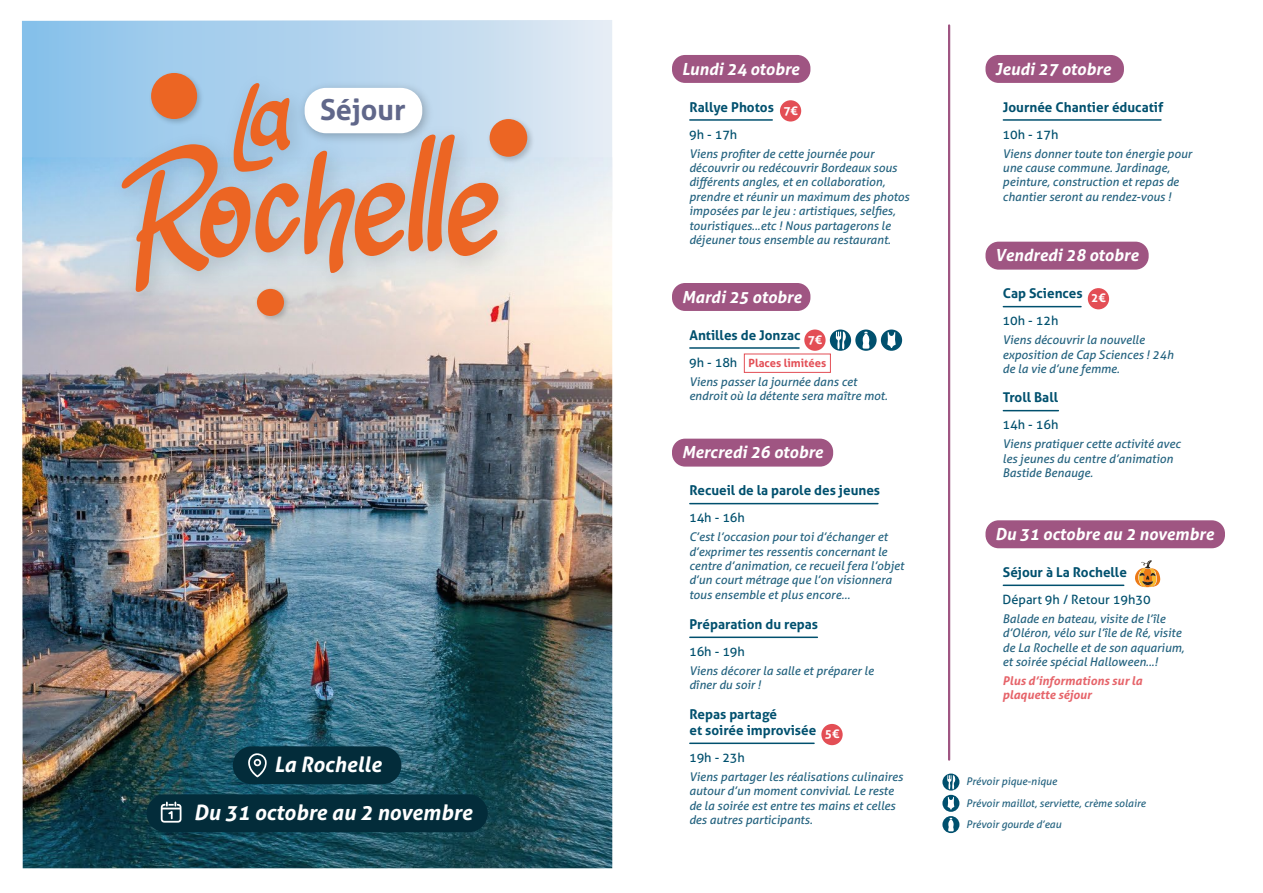
<style>
.page{position:relative;width:1263px;height:893px;background:#fff}
.page>*{position:absolute;margin:0;border:0;box-sizing:border-box;transform-origin:0 0}
.t1{font:137.85px "Sketchies";color:#ec6523}
.t2{font:103.35px "Sketchies";color:#ec6523}
.t3{font:700 29.1px "Aller";color:#60678a}
.t4{font:italic 700 21.15px "Aller";color:#fff}
.t5{font:italic 700 16.65px "Aller";color:#fff}
.t6{font:700 13.5px/16.2px "Aller";color:#00506e}
.t7{font:12.75px "Aller";color:#00506e}
.t8{font:italic 12px/14.4px "Aller";color:#23627f}
.t9{font:italic 700 12px/14.4px "Aller";color:#e6646a}
.t10{font:700 12px "Aller";color:#fff}
.t11{font:700 11.25px "Aller";color:#e34e55}
.t12{font:italic 10.5px/21.3px "Aller";color:#23627f}
</style>
<div class="page">
<hr style="left:948px;top:25px;width:2px;height:735px;background:#9f5582">
<svg style="left:942px;top:773px;width:17px;height:17px"></svg>
<svg style="left:947px;top:775px;width:8px;height:14px"></svg>
<svg style="left:942px;top:795px;width:17px;height:17px"></svg>
<svg style="left:947px;top:797px;width:7px;height:13px"></svg>
<svg style="left:942px;top:816px;width:17px;height:17px"></svg>
<svg style="left:948px;top:818px;width:6px;height:13px"></svg>
<div style="left:780px;top:100px;width:21px;height:22px;background:#e34e55;border-radius:50%"></div>
<hr style="left:690px;top:119px;width:82px;height:2px;background:#00506e">
<div style="left:672px;top:55px;width:138px;height:28px;background:#9f5582;border-radius:13px"></div>
<hr style="left:690px;top:503px;width:188px;height:1px;background:#00506e">
<hr style="left:690px;top:637px;width:127px;height:1px;background:#00506e">
<hr style="left:690px;top:742px;width:124px;height:2px;background:#00506e">
<div style="left:672px;top:439px;width:161px;height:28px;background:#9f5582;border-radius:13px"></div>
<div style="left:821px;top:724px;width:22px;height:21px;background:#e34e55;border-radius:50%"></div>
<hr style="left:1003px;top:119px;width:158px;height:2px;background:#00506e">
<div style="left:985px;top:55px;width:139px;height:28px;background:#9f5582;border-radius:13px"></div>
<hr style="left:1003px;top:306px;width:78px;height:1px;background:#00506e">
<hr style="left:1003px;top:410px;width:55px;height:1px;background:#00506e">
<div style="left:985px;top:242px;width:164px;height:28px;background:#9f5582;border-radius:13px"></div>
<div style="left:1088px;top:288px;width:21px;height:21px;background:#e34e55;border-radius:50%"></div>
<hr style="left:1003px;top:585px;width:121px;height:1px;background:#00506e">
<div style="left:985px;top:520px;width:240px;height:28px;background:#9f5582;border-radius:13px"></div>
<div style="left:804px;top:329px;width:21px;height:22px;background:#e34e55;border-radius:50%"></div>
<hr style="left:690px;top:347px;width:109px;height:2px;background:#00506e">
<div style="left:672px;top:283px;width:138px;height:28px;background:#9f5582;border-radius:13px"></div>
<svg style="left:830px;top:329px;width:21px;height:22px"></svg>
<svg style="left:836px;top:332px;width:10px;height:17px"></svg>
<div style="left:881px;top:329px;width:21px;height:22px;background:#00506e;border-radius:50%"></div>
<svg style="left:887px;top:332px;width:9px;height:16px"></svg>
<svg style="left:855px;top:329px;width:22px;height:22px"></svg>
<svg style="left:862px;top:332px;width:7px;height:17px"></svg>
<svg style="left:22px;top:20px;width:590px;height:137px"></svg>
<img style="left:22px;top:157px;width:590px;height:711px">
<img style="left:323px;top:77px;width:114px;height:36px">
<div style="left:305px;top:88px;width:117px;height:45px;background:#fff;border-radius:21px"></div>
<div style="left:233px;top:746px;width:168px;height:38px;background:#032c3a;border-radius:19px"></div>
<svg style="left:248px;top:753px;width:19px;height:24px"></svg>
<div style="left:147px;top:794px;width:341px;height:38px;background:#032c3a;border-radius:19px"></div>
<svg style="left:161px;top:801px;width:20px;height:22px"></svg>
<img style="left:532px;top:114px;width:5px;height:52px">
<img style="left:146px;top:68px;width:61px;height:45px">
<div style="left:151px;top:73px;width:46px;height:46px;background:#ec6523;border-radius:50%"></div>
<img style="left:100px;top:113px;width:432px;height:233px">
<img style="left:212px;top:62px;width:111px;height:164px">
<div style="left:744px;top:354px;width:87px;height:19px;background:#fff;border:1px solid #e34e55"></div>
<svg style="left:1135px;top:560px;width:25px;height:28px"></svg>
<h2 class="t2" style="left:234px;top:60px;width:60px">La</h2>
<h3 class="t3" style="left:320px;top:92px;width:87px">Séjour</h3>
<h1 class="t1" style="left:122px;top:134px;width:381px">Rochelle</h1>
<h3 class="t4" style="left:274px;top:751px;width:109px">La Rochelle</h3>
<h3 class="t4" style="left:194px;top:799px;width:280px">Du 31 octobre au 2 novembre</h3>
<h3 class="t5" style="left:682px;top:58px;width:119px">Lundi 24 otobre</h3>
<p class="t6" style="left:689px;top:99px;width:110px">Rallye Photos <sub>7€</sub></p>
<p class="t7" style="left:689px;top:126px;width:50px">9h - 17h</p>
<p class="t8" style="left:689px;top:146px;width:222px">Viens profiter de cette journée pour découvrir ou redécouvrir Bordeaux sous différents angles, et en collaboration, prendre et réunir un maximum des photos imposées par le jeu : artistiques, selfies, touristiques...etc ! Nous partagerons le déjeuner tous ensemble au restaurant.</p>
<h3 class="t5" style="left:682px;top:286px;width:121px">Mardi 25 otobre</h3>
<p class="t6" style="left:689px;top:327px;width:134px">Antilles de Jonzac <sub>7€</sub></p>
<p class="t7" style="left:689px;top:354px;width:50px">9h - 18h</p>
<p class="t8" style="left:689px;top:374px;width:200px">Viens passer la journée dans cet endroit où la détente sera maître mot.</p>
<p class="t11" style="left:748px;top:356px;width:79px">Places limitées</p>
<h3 class="t5" style="left:682px;top:442px;width:143px">Mercredi 26 otobre</h3>
<p class="t6" style="left:689px;top:482px;width:192px">Recueil de la parole des jeunes</p>
<p class="t7" style="left:689px;top:510px;width:57px">14h - 16h</p>
<p class="t8" style="left:689px;top:530px;width:217px">C’est l’occasion pour toi d’échanger et d’exprimer tes ressentis concernant le centre d’animation, ce recueil fera l’objet d’un court métrage que l’on visionnera tous ensemble et plus encore…</p>
<p class="t6" style="left:689px;top:616px;width:130px">Préparation du repas</p>
<p class="t7" style="left:689px;top:644px;width:57px">16h - 19h</p>
<p class="t8" style="left:689px;top:663px;width:186px">Viens décorer la salle et préparer le dîner du soir !</p>
<p class="t6" style="left:689px;top:706px;width:128px">Repas partagé<br>et soirée improvisée</p>
<p class="t7" style="left:689px;top:750px;width:57px">19h - 23h</p>
<p class="t8" style="left:689px;top:769px;width:215px">Viens partager les réalisations culinaires autour d’un moment convivial. Le reste de la soirée est entre tes mains et celles des autres participants.</p>
<p class="t10" style="left:825px;top:727px;width:16px">5€</p>
<h3 class="t5" style="left:995px;top:58px;width:117px">Jeudi 27 otobre</h3>
<p class="t6" style="left:1003px;top:99px;width:162px">Journée Chantier éducatif</p>
<p class="t7" style="left:1002px;top:126px;width:57px">10h - 17h</p>
<p class="t8" style="left:1002px;top:146px;width:191px">Viens donner toute ton énergie pour une cause commune. Jardinage, peinture, construction et repas de chantier seront au rendez-vous !</p>
<h3 class="t5" style="left:995px;top:245px;width:145px">Vendredi 28 otobre</h3>
<p class="t10" style="left:1091px;top:291px;width:16px">2€</p>
<p class="t6" style="left:1003px;top:285px;width:81px">Cap Sciences</p>
<p class="t7" style="left:1002px;top:313px;width:57px">10h - 12h</p>
<p class="t8" style="left:1002px;top:333px;width:172px">Viens découvrir la nouvelle exposition de Cap Sciences ! 24h de la vie d’une femme.</p>
<p class="t6" style="left:1003px;top:389px;width:57px">Troll Ball</p>
<p class="t7" style="left:1002px;top:417px;width:57px">14h - 16h</p>
<p class="t8" style="left:1002px;top:437px;width:180px">Viens pratiquer cette activité avec les jeunes du centre d’animation<br>Bastide Benauge.</p>
<h3 class="t5" style="left:995px;top:524px;width:220px">Du 31 octobre au 2 novembre</h3>
<p class="t6" style="left:1003px;top:564px;width:125px">Séjour à La Rochelle</p>
<p class="t7" style="left:1002px;top:592px;width:150px">Départ 9h / Retour 19h30</p>
<p class="t8" style="left:1002px;top:611px;width:183px">Balade en bateau, visite de l’île d’Oléron, vélo sur l’île de Ré, visite de La Rochelle et de son aquarium, et soirée spécial Halloween...!</p>
<p class="t9" style="left:1002px;top:673px;width:141px">Plus d’informations sur la plaquette séjour</p>
<p class="t12" style="left:966px;top:771px;width:181px">Prévoir pique-nique<br>Prévoir maillot, serviette, crème solaire<br>Prévoir gourde d’eau</p>
</div>
